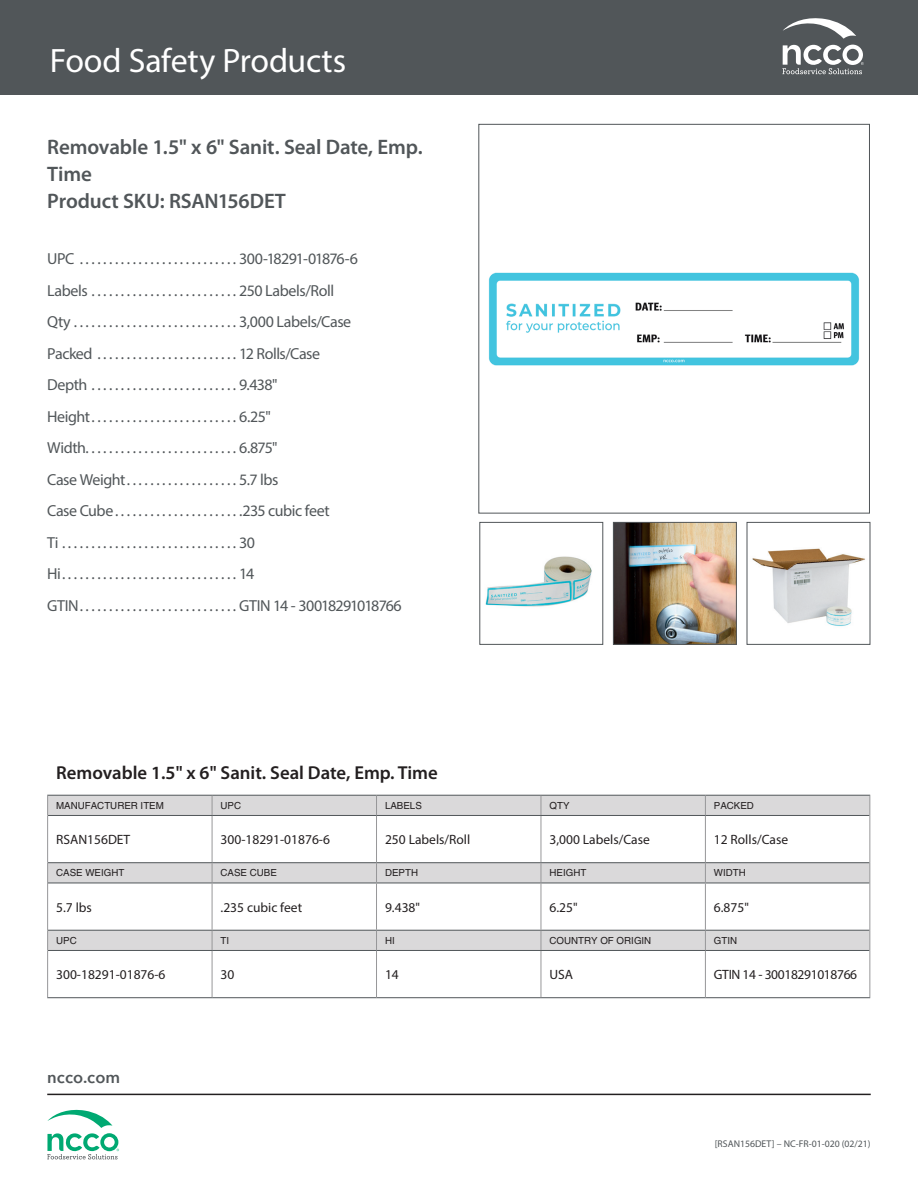
<style>
.page{position:relative;width:918px;height:1188px;background:#fff}
.page>*{position:absolute;margin:0;border:0;box-sizing:border-box;transform-origin:0 0}
.t1{font:33.9px "Myriad Pro";letter-spacing:-.01em;color:#fff}
.t2{font:600 21px/27px "Myriad Pro";letter-spacing:-.005em;color:#515659}
.t3{font:600 18.75px "Myriad Pro";color:#231f20}
.t4{font:600 16.5px "Avenir Next";color:#515659}
.t5{font:15.9px/31.5px "Myriad Pro";letter-spacing:-.03em;color:#515659}
.t6{font:13.5px "Myriad Pro";color:#231f20}
.t7{font:13.5px "Myriad Pro";letter-spacing:-.025em;color:#231f20}
.t8{font:9.75px "Helvetica LT Std";color:#231f20}
.t9{font:9.75px "Myriad Pro";color:#515659}
</style>
<div class="page">
<div style="left:0;top:0;width:918px;height:94px;background:#515659"></div>
<hr style="left:47px;top:1094px;width:824px;height:1px;background:#231f20">
<svg style="left:48px;top:796px;width:821px;height:154px"></svg>
<hr style="left:47px;top:795px;width:165px;height:1px;background:#515659">
<hr style="left:212px;top:795px;width:165px;height:1px;background:#515659">
<hr style="left:377px;top:795px;width:164px;height:1px;background:#515659">
<hr style="left:541px;top:795px;width:164px;height:1px;background:#515659">
<hr style="left:705px;top:795px;width:165px;height:1px;background:#515659">
<hr style="left:48px;top:815px;width:164px;height:1px;background:#515659">
<hr style="left:212px;top:815px;width:165px;height:1px;background:#515659">
<hr style="left:377px;top:815px;width:164px;height:1px;background:#515659">
<hr style="left:541px;top:815px;width:164px;height:1px;background:#515659">
<hr style="left:705px;top:815px;width:164px;height:1px;background:#515659">
<hr style="left:48px;top:862px;width:164px;height:1px;background:#515659">
<hr style="left:212px;top:862px;width:165px;height:1px;background:#515659">
<hr style="left:377px;top:862px;width:164px;height:1px;background:#515659">
<hr style="left:541px;top:862px;width:164px;height:1px;background:#515659">
<hr style="left:705px;top:862px;width:164px;height:1px;background:#515659">
<hr style="left:48px;top:882px;width:164px;height:1px;background:#515659">
<hr style="left:212px;top:882px;width:165px;height:1px;background:#515659">
<hr style="left:377px;top:882px;width:164px;height:1px;background:#515659">
<hr style="left:541px;top:882px;width:164px;height:1px;background:#515659">
<hr style="left:705px;top:882px;width:164px;height:1px;background:#515659">
<hr style="left:48px;top:930px;width:164px;height:1px;background:#515659">
<hr style="left:212px;top:930px;width:165px;height:1px;background:#515659">
<hr style="left:377px;top:930px;width:164px;height:1px;background:#515659">
<hr style="left:541px;top:930px;width:164px;height:1px;background:#515659">
<hr style="left:705px;top:930px;width:164px;height:1px;background:#515659">
<hr style="left:48px;top:950px;width:164px;height:1px;background:#515659">
<hr style="left:212px;top:950px;width:165px;height:1px;background:#515659">
<hr style="left:377px;top:950px;width:164px;height:1px;background:#515659">
<hr style="left:541px;top:950px;width:164px;height:1px;background:#515659">
<hr style="left:705px;top:950px;width:164px;height:1px;background:#515659">
<hr style="left:47px;top:997px;width:165px;height:1px;background:#515659">
<hr style="left:212px;top:997px;width:165px;height:1px;background:#515659">
<hr style="left:377px;top:997px;width:164px;height:1px;background:#515659">
<hr style="left:541px;top:997px;width:164px;height:1px;background:#515659">
<hr style="left:705px;top:997px;width:165px;height:1px;background:#515659">
<svg style="left:47px;top:796px;width:1px;height:19px"></svg>
<svg style="left:212px;top:796px;width:1px;height:19px"></svg>
<svg style="left:376px;top:796px;width:1px;height:19px"></svg>
<svg style="left:541px;top:796px;width:1px;height:19px"></svg>
<svg style="left:705px;top:796px;width:1px;height:19px"></svg>
<svg style="left:869px;top:796px;width:1px;height:19px"></svg>
<hr style="left:47px;top:815px;width:1px;height:48px;background:#979799">
<hr style="left:212px;top:816px;width:1px;height:46px;background:#979799">
<hr style="left:376px;top:816px;width:1px;height:46px;background:#979799">
<hr style="left:541px;top:816px;width:1px;height:46px;background:#979799">
<hr style="left:705px;top:816px;width:1px;height:46px;background:#979799">
<hr style="left:869px;top:815px;width:1px;height:48px;background:#979799">
<svg style="left:47px;top:863px;width:1px;height:20px"></svg>
<svg style="left:212px;top:863px;width:1px;height:19px"></svg>
<svg style="left:376px;top:863px;width:1px;height:19px"></svg>
<svg style="left:541px;top:863px;width:1px;height:19px"></svg>
<svg style="left:705px;top:863px;width:1px;height:19px"></svg>
<svg style="left:869px;top:863px;width:1px;height:20px"></svg>
<hr style="left:47px;top:883px;width:1px;height:47px;background:#979799">
<hr style="left:212px;top:883px;width:1px;height:47px;background:#979799">
<hr style="left:376px;top:883px;width:1px;height:47px;background:#979799">
<hr style="left:541px;top:883px;width:1px;height:47px;background:#979799">
<hr style="left:705px;top:883px;width:1px;height:47px;background:#979799">
<hr style="left:869px;top:883px;width:1px;height:47px;background:#979799">
<svg style="left:47px;top:930px;width:1px;height:20px"></svg>
<svg style="left:212px;top:931px;width:1px;height:19px"></svg>
<svg style="left:376px;top:931px;width:1px;height:19px"></svg>
<svg style="left:541px;top:931px;width:1px;height:19px"></svg>
<svg style="left:705px;top:931px;width:1px;height:19px"></svg>
<svg style="left:869px;top:930px;width:1px;height:20px"></svg>
<hr style="left:47px;top:950px;width:1px;height:47px;background:#979799">
<hr style="left:212px;top:951px;width:1px;height:46px;background:#979799">
<hr style="left:376px;top:951px;width:1px;height:46px;background:#979799">
<hr style="left:541px;top:951px;width:1px;height:46px;background:#979799">
<hr style="left:705px;top:951px;width:1px;height:46px;background:#979799">
<hr style="left:869px;top:950px;width:1px;height:47px;background:#979799">
<svg style="left:782px;top:45px;width:82px;height:29px"></svg>
<svg style="left:783px;top:18px;width:73px;height:21px"></svg>
<svg style="left:47px;top:1109px;width:72px;height:50px"></svg>
<img style="left:488px;top:272px;width:372px;height:94px">
<div style="left:478px;top:124px;width:392px;height:390px;border:1px solid #515659"></div>
<img style="left:485px;top:556px;width:107px;height:51px">
<div style="left:479px;top:522px;width:124px;height:123px;border:1px solid #515659"></div>
<img style="left:615px;top:524px;width:120px;height:119px">
<div style="left:613px;top:522px;width:124px;height:123px;border:1px solid #515659"></div>
<img style="left:752px;top:548px;width:113px;height:78px">
<div style="left:747px;top:522px;width:123px;height:123px;border:1px solid #515659"></div>
<h1 class="t1" style="left:50px;top:40px;width:298px">Food Safety Products</h1>
<h2 class="t2" style="left:47px;top:132px;width:377px">Removable 1.5" x 6" Sanit. Seal Date, Emp.<br>Time<br>Product SKU: RSAN156DET</h2>
<p class="t5" style="left:47px;top:243px;width:356px">UPC . . . . . . . . . . . . . . . . . . . . . . . . . . . 300-18291-01876-6<br>Labels . . . . . . . . . . . . . . . . . . . . . . . . . 250 Labels/Roll<br>Qty . . . . . . . . . . . . . . . . . . . . . . . . . . . . 3,000 Labels/Case<br>Packed . . . . . . . . . . . . . . . . . . . . . . . . 12 Rolls/Case<br>Depth . . . . . . . . . . . . . . . . . . . . . . . . . 9.438"<br>Height . . . . . . . . . . . . . . . . . . . . . . . . . 6.25"<br>Width . . . . . . . . . . . . . . . . . . . . . . . . . . 6.875"<br>Case Weight . . . . . . . . . . . . . . . . . . . 5.7 lbs<br>Case Cube . . . . . . . . . . . . . . . . . . . . . .235 cubic feet<br>Ti . . . . . . . . . . . . . . . . . . . . . . . . . . . . . . 30<br>Hi . . . . . . . . . . . . . . . . . . . . . . . . . . . . . . 14<br>GTIN . . . . . . . . . . . . . . . . . . . . . . . . . . . GTIN 14 - 30018291018766</p>
<p class="t3" style="left:56px;top:761px;width:383px">Removable 1.5" x 6" Sanit. Seal Date, Emp. Time</p>
<p class="t8" style="left:56px;top:800px;width:109px">MANUFACTURER ITEM</p>
<p class="t8" style="left:221px;top:800px;width:22px">UPC</p>
<p class="t8" style="left:385px;top:800px;width:38px">LABELS</p>
<p class="t8" style="left:549px;top:800px;width:22px">QTY</p>
<p class="t8" style="left:714px;top:800px;width:42px">PACKED</p>
<p class="t6" style="left:56px;top:831px;width:76px">RSAN156DET</p>
<p class="t6" style="left:221px;top:831px;width:111px">300-18291-01876-6</p>
<p class="t6" style="left:385px;top:831px;width:87px">250 Labels/Roll</p>
<p class="t6" style="left:549px;top:831px;width:102px">3,000 Labels/Case</p>
<p class="t6" style="left:714px;top:831px;width:76px">12 Rolls/Case</p>
<p class="t8" style="left:56px;top:867px;width:70px">CASE WEIGHT</p>
<p class="t8" style="left:221px;top:867px;width:58px">CASE CUBE</p>
<p class="t8" style="left:385px;top:867px;width:35px">DEPTH</p>
<p class="t8" style="left:549px;top:867px;width:38px">HEIGHT</p>
<p class="t8" style="left:714px;top:867px;width:33px">WIDTH</p>
<p class="t6" style="left:56px;top:899px;width:37px">5.7 lbs</p>
<p class="t6" style="left:221px;top:899px;width:83px">.235 cubic feet</p>
<p class="t6" style="left:385px;top:899px;width:37px">9.438"</p>
<p class="t6" style="left:549px;top:899px;width:30px">6.25"</p>
<p class="t6" style="left:714px;top:899px;width:37px">6.875"</p>
<p class="t8" style="left:56px;top:935px;width:22px">UPC</p>
<p class="t8" style="left:221px;top:935px;width:10px">TI</p>
<p class="t8" style="left:385px;top:935px;width:11px">HI</p>
<p class="t8" style="left:549px;top:935px;width:103px">COUNTRY OF ORIGIN</p>
<p class="t8" style="left:714px;top:935px;width:25px">GTIN</p>
<p class="t6" style="left:56px;top:966px;width:111px">300-18291-01876-6</p>
<p class="t6" style="left:221px;top:966px;width:15px">30</p>
<p class="t6" style="left:385px;top:966px;width:15px">14</p>
<p class="t6" style="left:549px;top:966px;width:25px">USA</p>
<p class="t7" style="left:714px;top:966px;width:145px">GTIN 14 - 30018291018766</p>
<p class="t4" style="left:47px;top:1063px;width:74px">ncco.com</p>
<p class="t9" style="left:715px;top:1138px;width:157px">[RSAN156DET] – NC-FR-01-020 (02/21)</p>
</div>
